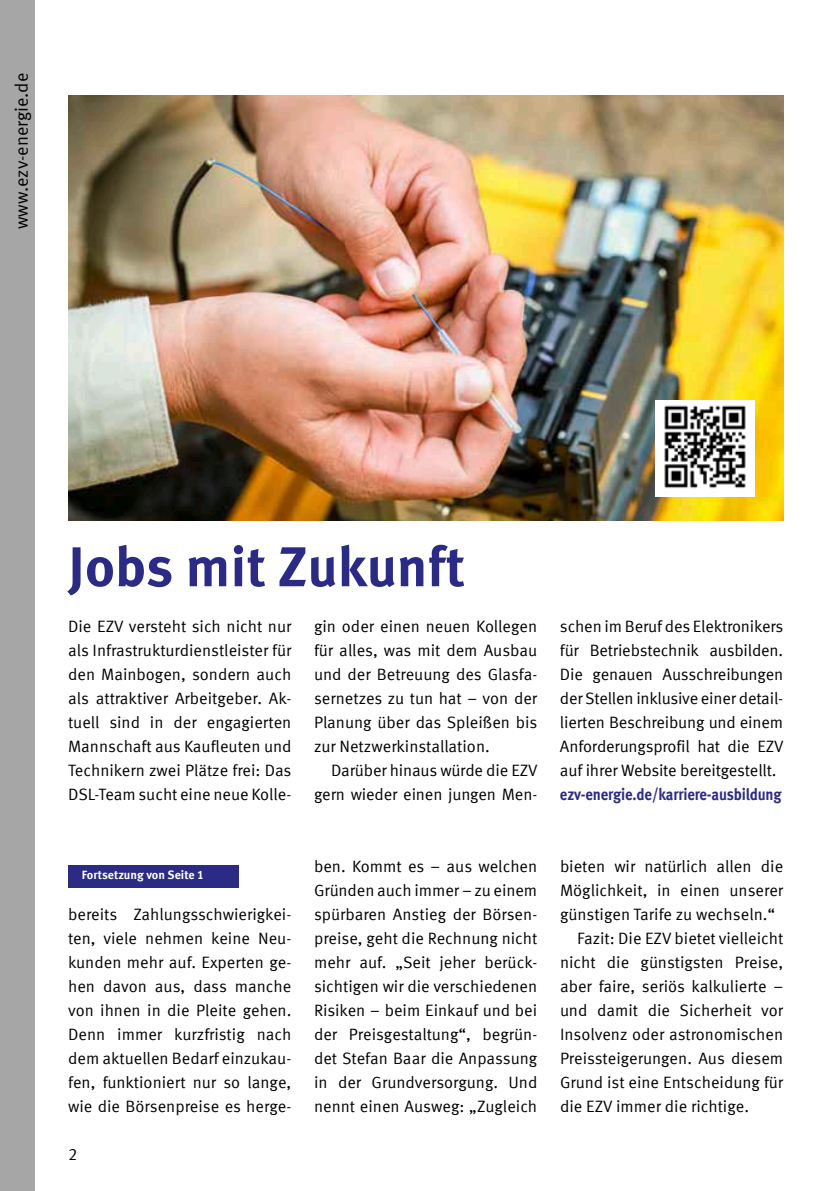
<style>
.page{position:relative;width:840px;height:1191px;background:#fff}
.page>*{position:absolute;margin:0;border:0;box-sizing:border-box;transform-origin:0 0}
.t1{font:700 56px "Meta Offc";letter-spacing:-.005em;color:#2b2b85}
.t2{font:18px "Meta Offc Norm";color:#000}
.t3{font:16.4px/24px "Meta Offc Norm";color:#000;text-align:justify}
.t4{font:700 16.4px "Meta Offc";letter-spacing:-.01em;color:#2b2b85;scale:.89 1}
.t5{font:700 12px "Meta Offc";color:#fff}
</style>
<div class="page">
<div style="left:0;top:0;width:34px;height:1191px;background:#a6a6a7"></div>
<img style="left:68px;top:96px;width:714px;height:424px">
<img style="left:655px;top:400px;width:99px;height:96px">
<div style="left:68px;top:865px;width:170px;height:22px;background:#2b2b85"></div>
<p class="t2" style="left:11px;top:229px;width:158px;rotate:-90deg">www.ezv-energie.de</p>
<h1 class="t1" style="left:68px;top:533px;width:398px">Jobs mit Zukunft</h1>
<p class="t3" style="left:68px;top:614px;width:225px">Die EZV versteht sich nicht nur als Infrastrukturdienstleister für den Mainbogen, sondern auch als attraktiver Arbeitgeber. Ak&shy;tuell sind in der engagierten Mannschaft aus Kaufleuten und Technikern zwei Plätze frei: Das DSL-Team sucht eine neue Kolle-</p>
<p class="t3" style="left:314px;top:614px;width:225px">gin oder einen neuen Kollegen für alles, was mit dem Ausbau und der Betreuung des Glasfa&shy;sernetzes zu tun hat – von der Planung über das Spleißen bis zur Netzwerkinstallation.</p>
<p class="t3" style="left:314px;top:758px;width:225px;text-align:right">Darüber hinaus würde die EZV gern wieder einen jungen Men-</p>
<p class="t3" style="left:559px;top:614px;width:225px">schen im Beruf des Elektronikers für Betriebstechnik ausbilden.<br>Die genauen Ausschreibungen der Stellen inklusive einer detail&shy;lierten Beschreibung und einem Anforderungsprofil hat die EZV auf ihrer Website bereitgestellt.</p>
<p class="t4" style="left:559px;top:784px;width:250px">ezv-energie.de/karriere-ausbildung</p>
<p class="t5" style="left:82px;top:867px;width:124px">Fortsetzung von Seite 1</p>
<p class="t3" style="left:68px;top:902px;width:224px">bereits Zahlungsschwierigkei&shy;ten, viele nehmen keine Neu&shy;kunden mehr auf. Experten ge&shy;hen davon aus, dass manche von ihnen in die Pleite gehen.<br>Denn immer kurzfristig nach dem aktuellen Bedarf einzukau&shy;fen, funktioniert nur so lange, wie die Börsenpreise es herge-</p>
<p class="t3" style="left:68px;top:1142px;width:11px">2</p>
<p class="t3" style="left:314px;top:854px;width:225px">ben. Kommt es – aus welchen Gründen auch immer – zu einem spürbaren Anstieg der Börsen&shy;preise, geht die Rechnung nicht mehr auf. „Seit jeher berück&shy;sichtigen wir die verschiedenen Risiken – beim Einkauf und bei der Preisgestaltung“, begrün&shy;det Stefan Baar die Anpassung in der Grundversorgung. Und nennt einen Ausweg: „Zugleich</p>
<p class="t3" style="left:559px;top:854px;width:225px">bieten wir natürlich allen die</p>
<p class="t3" style="left:559px;top:878px;width:225px">Möglichkeit, in einen unserer</p>
<p class="t3" style="left:559px;top:902px;width:216px">günstigen Tarife zu wechseln.“</p>
<p class="t3" style="left:576px;top:926px;width:208px">Fazit: Die EZV bietet vielleicht</p>
<p class="t3" style="left:559px;top:950px;width:224px">nicht die günstigsten Preise,</p>
<p class="t3" style="left:559px;top:974px;width:224px">aber faire, seriös kalkulierte –</p>
<p class="t3" style="left:559px;top:998px;width:224px">und damit die Sicherheit vor</p>
<p class="t3" style="left:559px;top:1022px;width:225px">Insolvenz oder astronomischen</p>
<p class="t3" style="left:559px;top:1046px;width:225px">Preissteigerungen. Aus diesem</p>
<p class="t3" style="left:559px;top:1070px;width:224px">Grund ist eine Entscheidung für</p>
<p class="t3" style="left:559px;top:1094px;width:190px">die EZV immer die richtige.</p>
</div>
